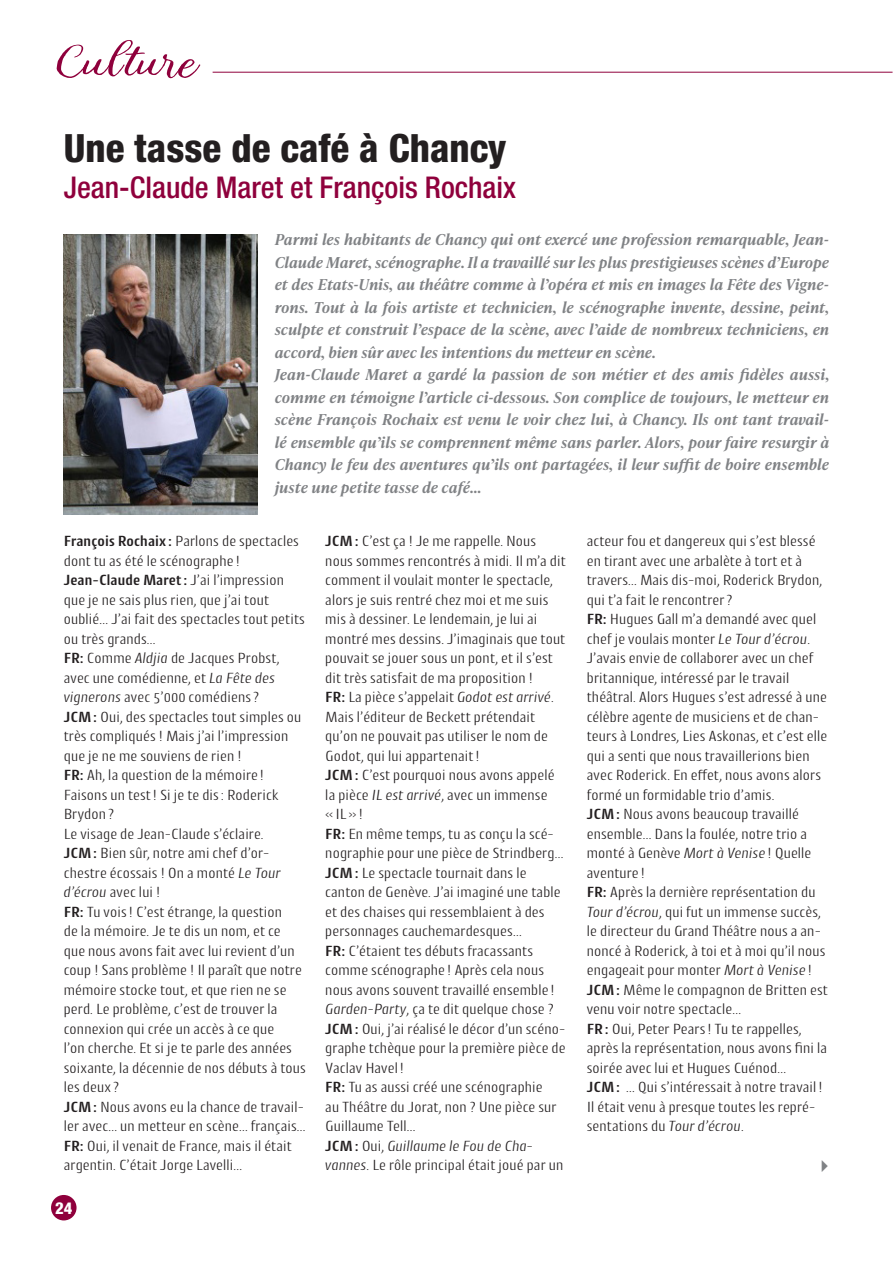
<style>
.page{position:relative;width:893px;height:1263px;background:#fff}
.page>*{position:absolute;margin:0;border:0;box-sizing:border-box;transform-origin:0 0}
.t1{font:51px "Looking Flowers Script";color:#8f003c;scale:1.35 1}
.Titre_26_pts{font:800 condensed 39px "Helvetica Neue LT Std";color:#231f20}
.Titre_26_pts-2{font:500 condensed 30px "Helvetica Neue LT Std";color:#8f003c}
.t2{font:800 condensed 16.5px "Helvetica Neue LT Std";color:#fff}
.t3{font:300 15px/19.5px "Cantiga";color:#231f20}
.Chapeau{font:italic 600 15px/22.5px "Ivy Presto Text";letter-spacing:-.005em;color:#808285;text-align:justify}
.s1{font-style:italic}
.s2{font-weight:600}
</style>
<div class="page">
<div style="left:51px;top:1195px;width:26px;height:25px;background:#8f003c;border-radius:50%"></div>
<img style="left:64px;top:234px;width:194px;height:281px">
<hr style="left:213px;top:72px;width:679px;height:1px;background:#8f003c">
<h1 class="t1" style="left:55px;top:28px;width:105px">Cul<span class="s1">t</span>ure</h1>
<p class="Titre_26_pts" style="left:64px;top:124px;width:444px">Une tasse de café à Chancy</p>
<p class="Titre_26_pts-2" style="left:64px;top:169px;width:454px">Jean-Claude Maret et François Rochaix</p>
<p class="Chapeau" style="left:275px;top:228px;width:556px">Parmi les habitants de Chancy qui ont exercé une profession remarquable, Jean-Claude Maret, scénographe. Il a travaillé sur les plus prestigieuses scènes d’Europe et des Etats-Unis, au théâtre comme à l’opéra et mis en images la Fête des Vigne&shy;rons. Tout à la fois artiste et technicien, le scénographe invente, dessine, peint, sculpte et construit l’espace de la scène, avec l’aide de nombreux techniciens, en accord, bien sûr avec les intentions du metteur en scène.</p>
<p class="Chapeau" style="left:275px;top:363px;width:556px">Jean-Claude Maret a gardé la passion de son métier et des amis fidèles aussi, comme en témoigne l’article ci-dessous. Son complice de toujours, le metteur en scène François Rochaix est venu le voir chez lui, à Chancy. Ils ont tant travail&shy;lé ensemble qu’ils se comprennent même sans parler. Alors, pour faire resurgir à Chancy le feu des aventures qu’ils ont partagées, il leur suffit de boire ensemble juste une petite tasse de café…</p>
<p class="t3" style="left:64px;top:531px;width:237px"><span class="s2">François Rochaix :</span> Parlons de spectacles dont tu as été le scénographe !</p>
<p class="t3" style="left:64px;top:570px;width:243px"><span class="s2">Jean-Claude Maret:</span> J’ai l’impression que je ne sais plus rien, que j’ai tout oublié… J’ai fait des spectacles tout petits ou très grands…</p>
<p class="t3" style="left:64px;top:648px;width:217px"><span class="s2">FR:</span> Comme <span class="s1">Aldjia</span> de Jacques Probst, avec une comédienne, et <span class="s1">La Fête des vignerons</span> avec 5’000 comédiens?</p>
<p class="t3" style="left:64px;top:706px;width:239px"><span class="s2">JCM:</span> Oui, des spectacles tout simples ou très compliqués ! Mais j’ai l’impression que je ne me souviens de rien !</p>
<p class="t3" style="left:64px;top:765px;width:216px"><span class="s2">FR:</span> Ah, la question de la mémoire !<br>Faisons un test! Si je te dis: Roderick<br>Brydon ?</p>
<p class="t3" style="left:64px;top:823px;width:201px">Le visage de Jean-Claude s’éclaire.</p>
<p class="t3" style="left:64px;top:843px;width:219px"><span class="s2">JCM:</span> Bien sûr, notre ami chef d’or&shy;chestre écossais ! On a monté <span class="s1">Le Tour d’écrou</span> avec lui !</p>
<p class="t3" style="left:64px;top:901px;width:244px"><span class="s2">FR:</span> Tu vois! C’est étrange, la question<br>de la mémoire. Je te dis un nom, et ce que nous avons fait avec lui revient d’un coup ! Sans problème ! Il paraît que notre mémoire stocke tout, et que rien ne se perd. Le problème, c’est de trouver la connexion qui crée un accès à ce que<br>l’on cherche. Et si je te parle des années soixante, la décennie de nos débuts à tous les deux ?</p>
<p class="t3" style="left:64px;top:1096px;width:243px"><span class="s2">JCM:</span> Nous avons eu la chance de travail&shy;ler avec… un metteur en scène… français…</p>
<p class="t3" style="left:64px;top:1135px;width:230px"><span class="s2">FR:</span> Oui, il venait de France, mais il était argentin. C’était Jorge Lavelli…</p>
<p class="t3" style="left:325px;top:531px;width:242px"><span class="s2">JCM:</span> C’est ça ! Je me rappelle. Nous nous sommes rencontrés à midi. Il m’a dit comment il voulait monter le spectacle, alors je suis rentré chez moi et me suis mis à dessiner. Le lendemain, je lui ai montré mes dessins. J’imaginais que tout pouvait se jouer sous un pont, et il s’est dit très satisfait de ma proposition !<br><span class="s2">FR:</span> La pièce s’appelait <span class="s1">Godot est arrivé</span>.<br>Mais l’éditeur de Beckett prétendait qu’on ne pouvait pas utiliser le nom de Godot, qui lui appartenait!<br><span class="s2">JCM:</span> C’est pourquoi nous avons appelé la pièce <span class="s1">IL est arrivé</span>, avec un immense «IL»!<br><span class="s2">FR:</span> En même temps, tu as conçu la scé&shy;nographie pour une pièce de Strindberg… <span class="s2">JCM:</span> Le spectacle tournait dans le canton de Genève. J’ai imaginé une table et des chaises qui ressemblaient à des personnages cauchemardesques…<br><span class="s2">FR:</span> C’étaient tes débuts fracassants comme scénographe ! Après cela nous nous avons souvent travaillé ensemble !<br><span class="s1">Garden-Party</span>, ça te dit quelque chose ?<br><span class="s2">JCM:</span> Oui, j’ai réalisé le décor d’un scéno&shy;graphe tchèque pour la première pièce de Vaclav Havel!<br><span class="s2">FR:</span> Tu as aussi créé une scénographie<br>au Théâtre du Jorat, non ? Une pièce sur Guillaume Tell…<br><span class="s2">JCM:</span> Oui, <span class="s1">Guillaume le Fou de Cha&shy;vannes</span>. Le rôle principal était joué par un</p>
<p class="t3" style="left:587px;top:531px;width:243px">acteur fou et dangereux qui s’est blessé en tirant avec une arbalète à tort et à travers… Mais dis-moi, Roderick Brydon, qui t’a fait le rencontrer?<br><span class="s2">FR:</span> Hugues Gall m’a demandé avec quel chef je voulais monter <span class="s1">Le Tour d’écrou</span>.<br>J’avais envie de collaborer avec un chef britannique, intéressé par le travail théâtral. Alors Hugues s’est adressé à une célèbre agente de musiciens et de chan&shy;teurs à Londres, Lies Askonas, et c’est elle qui a senti que nous travaillerions bien avec Roderick. En effet, nous avons alors formé un formidable trio d’amis.<br><span class="s2">JCM:</span> Nous avons beaucoup travaillé ensemble… Dans la foulée, notre trio a monté à Genève <span class="s1">Mort à Venise</span> ! Quelle aventure !<br><span class="s2">FR:</span> Après la dernière représentation du <span class="s1">Tour d’écrou</span>, qui fut un immense succès, le directeur du Grand Théâtre nous a an&shy;noncé à Roderick, à toi et à moi qu’il nous engageait pour monter <span class="s1">Mort à Venise</span> !<br><span class="s2">JCM:</span> Même le compagnon de Britten est venu voir notre spectacle…<br><span class="s2">FR:</span> Oui, Peter Pears! Tu te rappelles, après la représentation, nous avons fini la soirée avec lui et Hugues Cuénod…<br><span class="s2">JCM:</span> … Qui s’intéressait à notre travail!<br>Il était venu à presque toutes les repré&shy;sentations du <span class="s1">Tour d’écrou</span>.</p>
<p class="t2" style="left:55px;top:1197px;width:19px">24</p>
</div>
